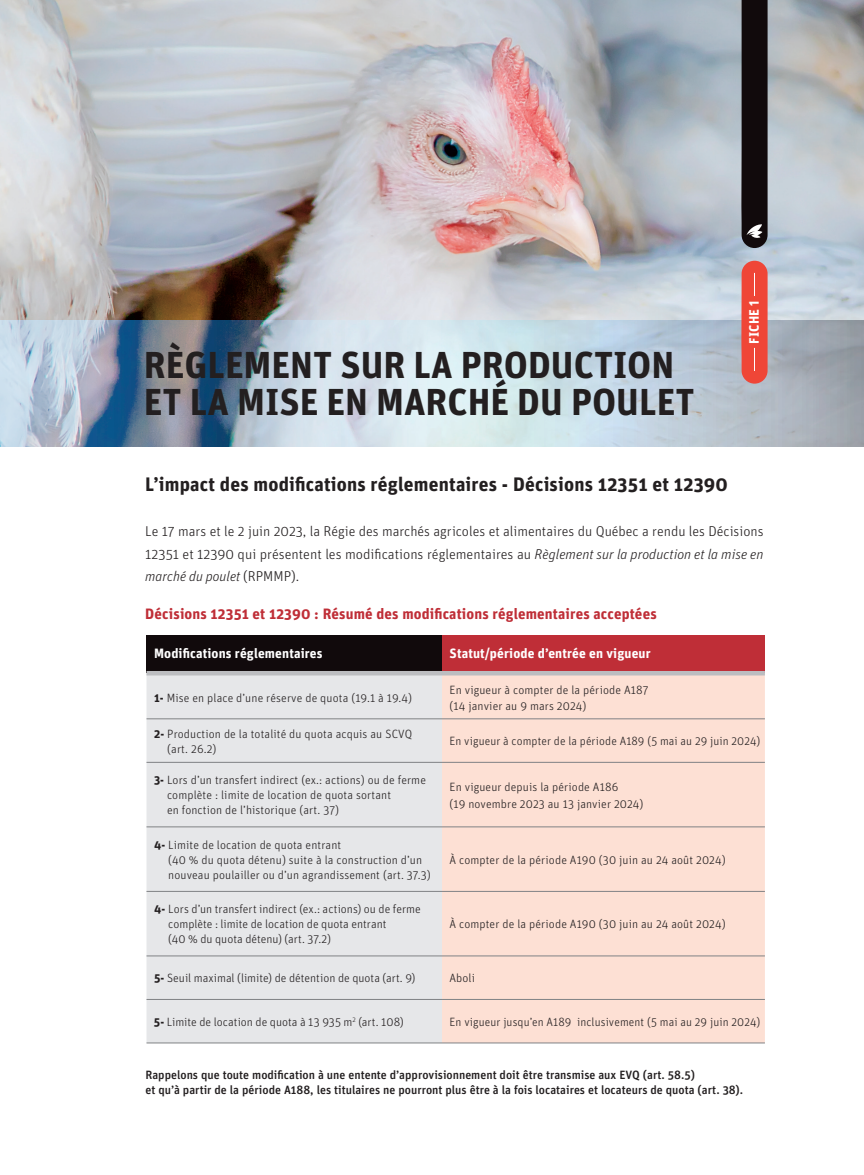
<style>
.page{position:relative;width:864px;height:1175px;background:#fff}
.page>*{position:absolute;margin:0;border:0;box-sizing:border-box;transform-origin:0 0}
.t1{font:700 37.5px/37.5px "Unit Pro";color:#231f20}
.t2{font:700 19.5px "Unit Pro";letter-spacing:.01em;color:#231f20}
.t3{font:700 15px "Unit Pro";letter-spacing:.01em;color:#bf2e37}
.t4{font:300 14.25px/22.5px "Unit Pro";color:#231f20;text-align:justify}
.t5{font:700 13.65px "Unit Pro";letter-spacing:.02em;color:#fff}
.t6{font:700 13.5px "Unit Pro";letter-spacing:.01em;color:#fff}
.t7{font:300 12px/15px "Unit Pro";letter-spacing:.01em;color:#231f20}
.t8{font:500 12px/15px "Unit Pro";color:#231f20}
.s1{font-style:italic}
.s2{font-weight:700}
</style>
<div class="page">
<img style="left:0;top:0;width:864px;height:321px">
<svg style="left:0;top:321px;width:864px;height:126px;background:#b0c0ce"></svg>
<div style="left:147px;top:635px;width:295px;height:38px;background:#110a0c"></div>
<div style="left:442px;top:635px;width:323px;height:38px;background:#bf2e37"></div>
<div style="left:147px;top:675px;width:295px;height:367px;background:#e6e7e9"></div>
<div style="left:442px;top:675px;width:323px;height:367px;background:#fde0d4"></div>
<hr style="left:147px;top:718px;width:295px;height:1px;background:#808285">
<hr style="left:442px;top:718px;width:323px;height:1px;background:#808285">
<hr style="left:147px;top:762px;width:295px;height:1px;background:#808285">
<hr style="left:442px;top:762px;width:323px;height:1px;background:#808285">
<hr style="left:147px;top:826px;width:295px;height:1px;background:#808285">
<hr style="left:442px;top:826px;width:323px;height:1px;background:#808285">
<hr style="left:147px;top:891px;width:295px;height:1px;background:#808285">
<hr style="left:442px;top:891px;width:323px;height:1px;background:#808285">
<hr style="left:147px;top:955px;width:295px;height:1px;background:#808285">
<hr style="left:442px;top:955px;width:323px;height:1px;background:#808285">
<hr style="left:147px;top:671px;width:295px;height:4px;background:#bcbdc0">
<hr style="left:442px;top:671px;width:323px;height:4px;background:#bcbdc0">
<hr style="left:147px;top:999px;width:295px;height:1px;background:#808285">
<hr style="left:147px;top:1042px;width:295px;height:1px;background:#808285">
<hr style="left:442px;top:999px;width:323px;height:1px;background:#808285">
<hr style="left:442px;top:1042px;width:323px;height:1px;background:#808285">
<svg style="left:741px;top:261px;width:27px;height:122px;background:#eb5145"></svg>
<svg style="left:741px;top:0;width:27px;height:248px;background:#1c1619"></svg>
<h1 class="t1" style="left:144px;top:343px;width:552px">RÈGLEMENT SUR LA PRODUCTION<br>ET LA MISE EN MARCHÉ DU POULET</h1>
<p class="t5" style="left:744px;top:344px;width:45px;rotate:-90deg">FICHE 1</p>
<h2 class="t2" style="left:145px;top:470px;width:584px">L’impact des modifications réglementaires - Décisions 12351 et 12390</h2>
<p class="t4" style="left:145px;top:519px;width:620px">Le 17 mars et le 2 juin 2023, la Régie des marchés agricoles et alimentaires du Québec a rendu les Décisions 12351 et 12390 qui présentent les modifications réglementaires au <span class="s1">Règlement sur la production et la mise en marché du poulet</span> (RPMMP).</p>
<p class="t3" style="left:145px;top:603px;width:513px">Décisions 12351 et 12390 : Résumé des modifications réglementaires acceptées</p>
<p class="t6" style="left:154px;top:643px;width:170px">Modifications réglementaires</p>
<p class="t6" style="left:450px;top:643px;width:203px">Statut/période d’entrée en vigueur</p>
<p class="t7" style="left:154px;top:690px;width:260px"><span class="s2">1-</span> Mise en place d’une réserve de quota (19.1 à 19.4)</p>
<p class="t7" style="left:450px;top:681px;width:201px;line-height:16.5px">En vigueur à compter de la période A187 (14 janvier au 9 mars 2024)</p>
<p class="t7" style="left:167px;top:726px;width:247px;text-indent:-13px"><span class="s2">2-</span> Production de la totalité du quota acquis au SCVQ (art. 26.2)</p>
<p class="t7" style="left:450px;top:733px;width:312px">En vigueur à compter de la période A189 (5 mai au 29 juin 2024)</p>
<p class="t7" style="left:167px;top:772px;width:260px;text-indent:-13px"><span class="s2">3-</span> Lors d’un transfert indirect (ex.: actions) ou de ferme complète : limite de location de quota sortant<br>en fonction de l’historique (art. 37)</p>
<p class="t7" style="left:450px;top:778px;width:196px;line-height:16.5px">En vigueur depuis la période A186<br>(19 novembre 2023 au 13 janvier 2024)</p>
<p class="t7" style="left:168px;top:837px;width:264px;text-indent:-14px"><span class="s2">4-</span> Limite de location de quota entrant<br>(40 % du quota détenu) suite à la construction d’un nouveau poulailler ou d’un agrandissement (art. 37.3)</p>
<p class="t7" style="left:450px;top:852px;width:278px">À compter de la période A190 (30 juin au 24 août 2024)</p>
<p class="t7" style="left:168px;top:901px;width:254px;text-indent:-14px"><span class="s2">4-</span> Lors d’un transfert indirect (ex.: actions) ou de ferme complète : limite de location de quota entrant<br>(40 % du quota détenu) (art. 37.2)</p>
<p class="t7" style="left:450px;top:916px;width:278px">À compter de la période A190 (30 juin au 24 août 2024)</p>
<p class="t7" style="left:154px;top:970px;width:263px"><span class="s2">5-</span> Seuil maximal (limite) de détention de quota (art. 9)</p>
<p class="t7" style="left:450px;top:970px;width:27px">Aboli</p>
<p class="t7" style="left:154px;top:1014px;width:251px"><span class="s2">5-</span> Limite de location de quota à 13 935 m<sup>2</sup> (art. 108)</p>
<p class="t7" style="left:450px;top:1014px;width:312px">En vigueur jusqu’en A189 inclusivement (5 mai au 29 juin 2024)</p>
<p class="t8" style="left:146px;top:1067px;width:599px">Rappelons que toute modification à une entente d’approvisionnement doit être transmise aux EVQ (art. 58.5)<br>et qu’à partir de la période A188, les titulaires ne pourront plus être à la fois locataires et locateurs de quota (art. 38).</p>
</div>
